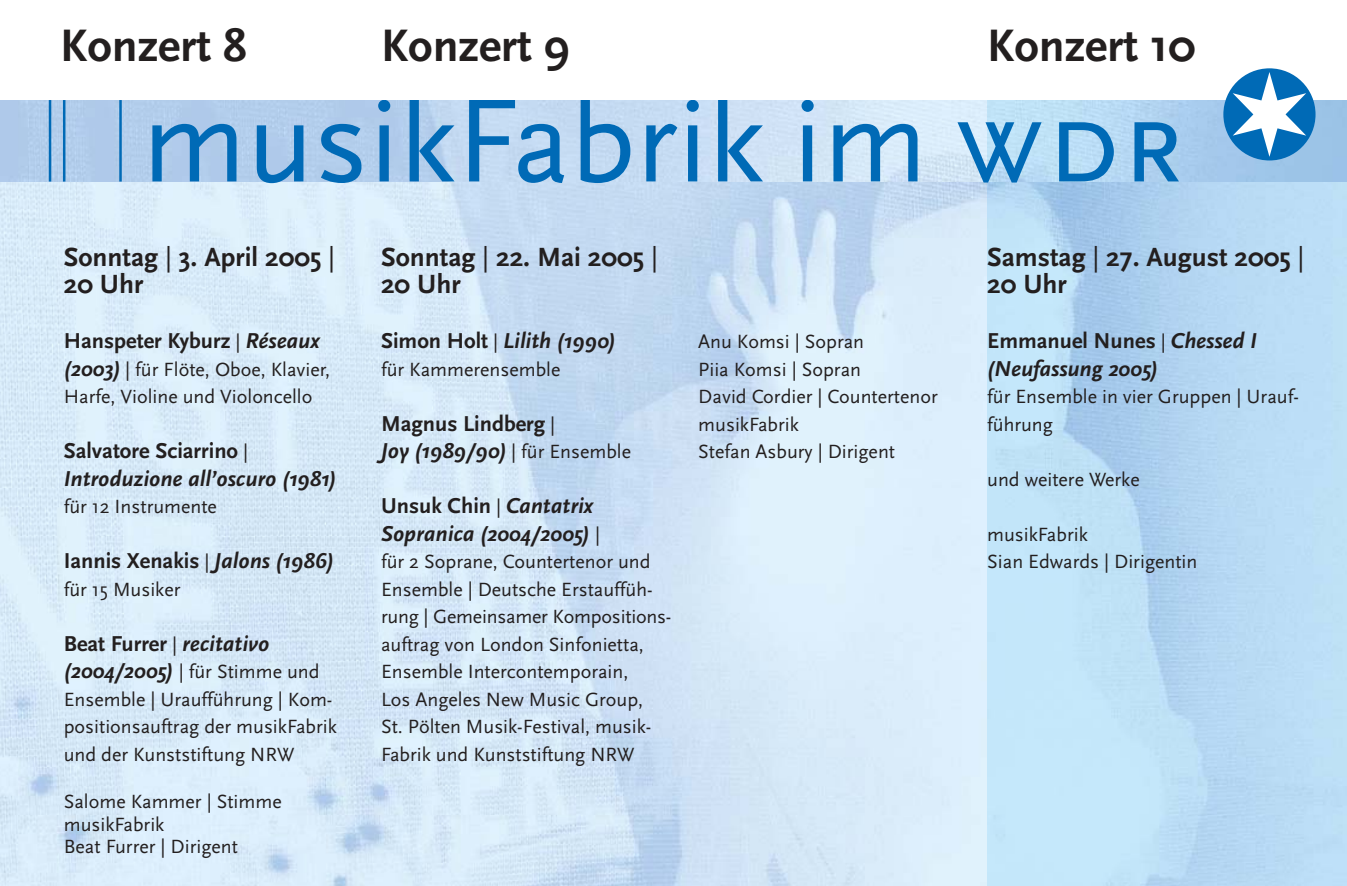
<style>
.page{position:relative;width:1347px;height:886px;background:#fff}
.page>*{position:absolute;margin:0;border:0;box-sizing:border-box;transform-origin:0 0}
.t1{font:123.75px "Scala Sans";color:#006ab6}
.t2{font:700 47.5px "Scala Sans";color:#231f1f}
.t3{font:700 27.5px/27.5px "Scala Sans";color:#231f1f}
.t4{font:italic 700 22.5px/27.5px "Scala Sans";color:#231f1f}
.t5{font:700 22.5px/27.5px "Scala Sans";color:#231f1f}
.t6{font:20px/27.5px "Scala Sans";color:#231f1f}
.s1{font-family:"Scala Sans Caps"}
.s2{font-weight:400}
.s3{font-weight:400;font-size:20px}
.s4{font-style:italic}
.s5{font-weight:700;font-style:italic;font-size:22.5px}
.s6{font-style:normal}
.s7{font-weight:400;font-style:normal;font-size:20px}
</style>
<div class="page">
<img style="left:1px;top:182px;width:986px;height:704px">
<svg style="left:1px;top:100px;width:986px;height:82px;background:#c0d7f0"></svg>
<div style="left:987px;top:100px;width:359px;height:82px;background:linear-gradient(to right,#c5e6f9,#95bde5)"></div>
<hr style="left:63px;top:100px;width:2px;height:82px;background:#006ab6">
<hr style="left:49px;top:100px;width:2px;height:82px;background:#006ab6">
<hr style="left:119px;top:100px;width:3px;height:82px;background:#006ab6">
<div style="left:1223px;top:68px;width:92px;height:92px;background:#006ab6;border-radius:50%"></div>
<svg style="left:1232px;top:72px;width:74px;height:85px"></svg>
<h2 class="t2" style="left:60px;top:26px;width:188px">Konzert 8</h2>
<h2 class="t2" style="left:381px;top:26px;width:190px">Konzert 9</h2>
<h2 class="t2" style="left:987px;top:26px;width:210px">Konzert 10</h2>
<h1 class="t1" style="left:142px;top:91px;width:1043px">musikFabrik im <span class="s1">wdr</span></h1>
<h3 class="t3" style="left:64px;top:245px;width:273px">Sonntag <span class="s2">|</span> 3. April 2005 <span class="s2">|<br></span>20 Uhr</h3>
<p class="t5" style="left:64px;top:329px;width:257px">Hanspeter Kyburz <span class="s3">|</span> <span class="s4">Réseaux</span></p>
<p class="t6" style="left:64px;top:357px;width:268px"><span class="s5">(2003)</span> | für Flöte, Oboe, Klavier,<br>Harfe, Violine und Violoncello</p>
<p class="t4" style="left:64px;top:439px;width:274px"><span class="s6">Salvatore Sciarrino</span> <span class="s7">|<br></span>Introduzione all’oscuro (1981)</p>
<p class="t6" style="left:64px;top:495px;width:155px">für 12 Instrumente</p>
<p class="t5" style="left:64px;top:549px;width:271px">Iannis Xenakis <span class="s3">|</span> <span class="s4">Jalons (1986)</span></p>
<p class="t6" style="left:64px;top:577px;width:118px">für 15 Musiker</p>
<p class="t5" style="left:64px;top:632px;width:207px">Beat Furrer <span class="s3">|</span> <span class="s4">recitativo</span></p>
<p class="t6" style="left:64px;top:660px;width:274px"><span class="s5">(2004/2005)</span> | für Stimme und<br>Ensemble | Uraufführung | Kom&shy;positionsauftrag der musikFabrik und der Kunststiftung NRW</p>
<p class="t6" style="left:64px;top:792px;width:219px;line-height:22.5px">Salome Kammer | Stimme musikFabrik<br>Beat Furrer | Dirigent</p>
<h3 class="t3" style="left:381px;top:245px;width:278px">Sonntag <span class="s2">|</span> 22. Mai 2005 <span class="s2">|<br></span>20 Uhr</h3>
<p class="t4" style="left:381px;top:329px;width:236px"><span class="s6">Simon Holt</span> <span class="s7">|</span> Lilith (1990)</p>
<p class="t6" style="left:381px;top:357px;width:181px">für Kammerensemble</p>
<p class="t5" style="left:381px;top:412px;width:251px">Magnus Lindberg <span class="s3">|<br></span><span class="s4">Joy (1989/90)</span> <span class="s3">| für Ensemble</span></p>
<p class="t4" style="left:381px;top:494px;width:221px"><span class="s6">Unsuk Chin</span> <span class="s7">|</span> Cantatrix<br>Sopranica (2004/2005) <span class="s7">|</span></p>
<p class="t6" style="left:381px;top:550px;width:292px">für 2 Soprane, Countertenor und<br>Ensemble | Deutsche Erstauffüh&shy;rung | Gemeinsamer Kompositions&shy;auftrag von London Sinfonietta,<br>Ensemble Intercontemporain,<br>Los Angeles New Music Group,<br>St. Pölten Musik-Festival, musik-<br>Fabrik und Kunststiftung NRW</p>
<p class="t6" style="left:698px;top:330px;width:241px">Anu Komsi | Sopran<br>Piia Komsi | Sopran<br>David Cordier | Countertenor musikFabrik<br>Stefan Asbury | Dirigent</p>
<h3 class="t3" style="left:987px;top:245px;width:319px">Samstag <span class="s2">|</span> 27. August 2005 <span class="s2">|<br></span>20 Uhr</h3>
<p class="t4" style="left:987px;top:329px;width:271px"><span class="s6">Emmanuel Nunes</span> <span class="s7">|</span> Chessed I (Neufassung 2005)</p>
<p class="t6" style="left:987px;top:385px;width:313px">für Ensemble in vier Gruppen | Urauf&shy;führung</p>
<p class="t6" style="left:987px;top:467px;width:154px">und weitere Werke</p>
<p class="t6" style="left:987px;top:522px;width:212px">musikFabrik<br>Sian Edwards | Dirigentin</p>
</div>
